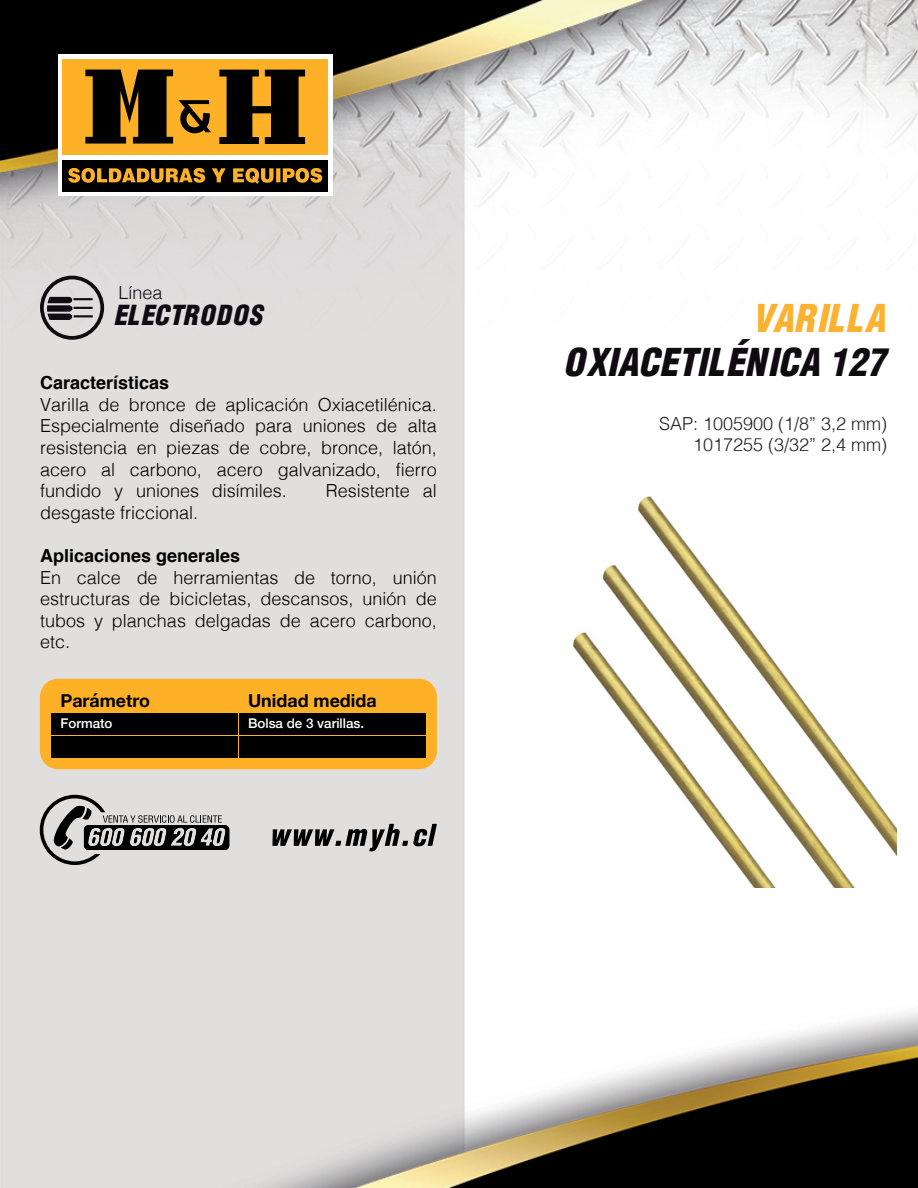
<style>
.page{position:relative;width:918px;height:1188px;background:#fff}
.page>*{position:absolute;margin:0;border:0;box-sizing:border-box;transform-origin:0 0}
.t1{font:italic 900 37.5px "Switzerland Cond";color:#0f0b11}
.t2{font:italic 900 37.5px "Switzerland Cond";color:#fcb230}
.t3{font:italic 900 27px "Switzerland Cond";color:#0f0b11}
.t4{font:300 18px/21.6px "Helvetica";color:#000;text-align:justify}
.t5{font:300 18px/21.6px "Helvetica";color:#231f20;text-align:right}
.t6{font:700 18px "Helvetica";color:#000}
.t7{font:300 18px "Helvetica";color:#0f0b11}
.t8{font:700 17.85px "Helvetica Neue";color:#000}
.t9{font:500 13.35px "Helvetica Neue";color:#fff}
</style>
<div class="page">
<img style="left:0;top:0;width:918px;height:1188px">
<div style="left:58px;top:54px;width:274px;height:142px;background:#fff"></div>
<div style="left:62px;top:160px;width:266px;height:31px;background:#000"></div>
<svg style="left:68px;top:168px;width:254px;height:16px"></svg>
<div style="left:62px;top:59px;width:266px;height:95px;background:#feb127"></div>
<svg style="left:85px;top:70px;width:88px;height:74px"></svg>
<svg style="left:219px;top:70px;width:86px;height:74px"></svg>
<svg style="left:179px;top:100px;width:32px;height:33px"></svg>
<div style="left:40px;top:679px;width:397px;height:90px;background:#feb127;border-radius:18px"></div>
<div style="left:52px;top:713px;width:186px;height:22px;background:#000"></div>
<div style="left:52px;top:736px;width:186px;height:22px;background:#000"></div>
<div style="left:239px;top:713px;width:186px;height:22px;background:#000"></div>
<div style="left:239px;top:736px;width:186px;height:22px;background:#000"></div>
<svg style="left:40px;top:276px;width:64px;height:64px"></svg>
<svg style="left:40px;top:795px;width:189px;height:70px"></svg>
<svg style="left:272px;top:824px;width:165px;height:27px"></svg>
<img style="left:486px;top:476px;width:411px;height:411px">
<p class="t7" style="left:118px;top:278px;width:46px">Línea</p>
<h2 class="t3" style="left:113px;top:298px;width:152px">ELECTRODOS</h2>
<p class="t6" style="left:40px;top:368px;width:131px">Características</p>
<p class="t4" style="left:40px;top:392px;width:398px">Varilla de bronce de aplicación Oxiacetilénica.<br>Especialmente diseñado para uniones de alta resistencia en piezas de cobre, bronce, latón, acero al carbono, acero galvanizado, fierro fundido y uniones disímiles.</p>
<p class="t4" style="left:326px;top:479px;width:112px">Resistente al</p>
<p class="t4" style="left:40px;top:500px;width:160px">desgaste friccional.</p>
<p class="t6" style="left:40px;top:541px;width:202px">Aplicaciones generales</p>
<p class="t4" style="left:40px;top:565px;width:398px">En calce de herramientas de torno, unión estructuras de bicicletas, descansos, unión de tubos y planchas delgadas de acero carbono, etc.</p>
<p class="t8" style="left:60px;top:687px;width:91px">Parámetro</p>
<p class="t9" style="left:60px;top:712px;width:54px">Formato</p>
<p class="t8" style="left:248px;top:687px;width:130px">Unidad medida</p>
<p class="t9" style="left:248px;top:712px;width:118px">Bolsa de 3 varillas.</p>
<h1 class="t2" style="left:752px;top:295px;width:135px">VARILLA</h1>
<h1 class="t1" style="left:563px;top:338px;width:324px">OXIACETILÉNICA 127</h1>
<p class="t5" style="left:659px;top:411px;width:230px">SAP: 1005900 (1/8” 3,2 mm)<br>1017255 (3/32” 2,4 mm)</p>
</div>
